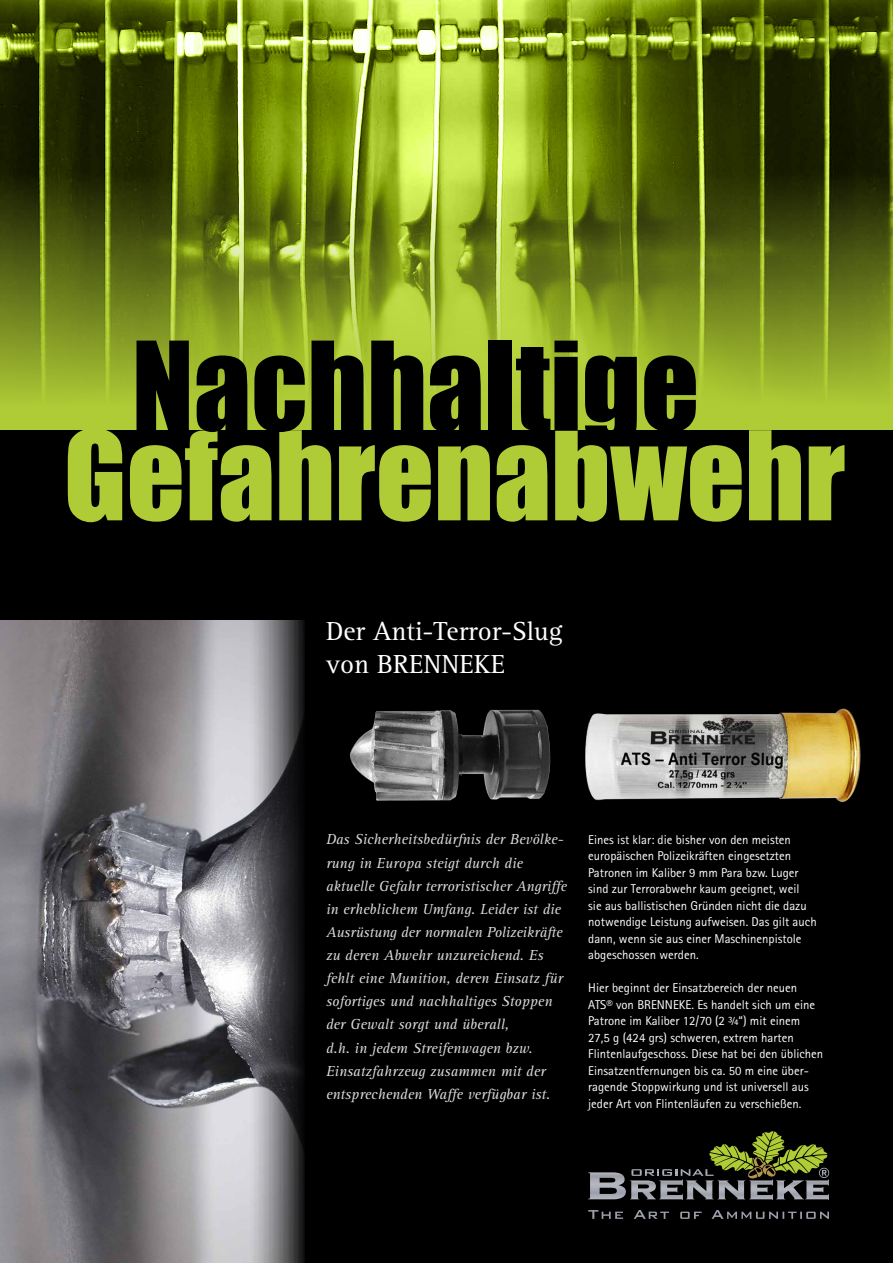
<style>
.page{position:relative;width:893px;height:1263px;background:#fff}
.page>*{position:absolute;margin:0;border:0;box-sizing:border-box;transform-origin:0 0}
.t1{font:114px "Impact";color:#afcb36}
.t2{font:114px "Impact";color:#000}
.t3{font:27px/33.6px "Rotis Serif";color:#fff}
.t4{font:italic 15px/23.1px "Rotis Serif";color:#dadada}
.t5{font:12.75px/16.5px "Rotis Sans Serif";color:#fff}
</style>
<div class="page">
<div style="left:0;top:430px;width:893px;height:833px;background:#000"></div>
<svg style="left:588px;top:1131px;width:241px;height:69px"></svg>
<svg style="left:588px;top:1210px;width:241px;height:9px"></svg>
<img style="left:0;top:0;width:893px;height:430px">
<img style="left:350px;top:709px;width:200px;height:92px">
<img style="left:585px;top:708px;width:276px;height:94px">
<img style="left:0;top:621px;width:305px;height:642px">
<h1 class="t2" style="left:132px;top:298px;width:569px">Nachhaltige</h1>
<h1 class="t1" style="left:64px;top:387px;width:783px">Gefahrenabwehr</h1>
<h2 class="t3" style="left:326px;top:615px;width:238px">Der Anti-Terror-Slug von BRENNEKE</h2>
<p class="t4" style="left:326px;top:828px;width:242px">Das Sicherheitsbedürfnis der Bevölke&shy;rung in Europa steigt durch die aktuelle Gefahr terroristischer Angriffe in erheblichem Umfang. Leider ist die Ausrüstung der normalen Polizeikräfte zu deren Abwehr unzureichend. Es fehlt eine Munition, deren Einsatz für sofortiges und nachhaltiges Stoppen der Gewalt sorgt und überall,<br>d.h. in jedem Streifenwagen bzw.<br>Einsatzfahrzeug zusammen mit der entsprechenden Waffe verfügbar ist.</p>
<p class="t5" style="left:588px;top:831px;width:230px">Eines ist klar: die bisher von den meisten europäischen Polizeikräften eingesetzten Patronen im Kaliber 9 mm Para bzw. Luger sind zur Terrorabwehr kaum geeignet, weil<br>sie aus ballistischen Gründen nicht die dazu notwendige Leistung aufweisen. Das gilt auch dann, wenn sie aus einer Maschinenpistole abgeschossen werden.</p>
<p class="t5" style="left:588px;top:979px;width:237px">Hier beginnt der Einsatzbereich der neuen ATS® von BRENNEKE. Es handelt sich um eine Patrone im Kaliber 12/70 (2 ¾“) mit einem 27,5 g (424 grs) schweren, extrem harten Flintenlaufgeschoss. Diese hat bei den üblichen Einsatzentfernungen bis ca. 50 m eine über&shy;ragende Stoppwirkung und ist universell aus jeder Art von Flintenläufen zu verschießen.</p>
</div>
